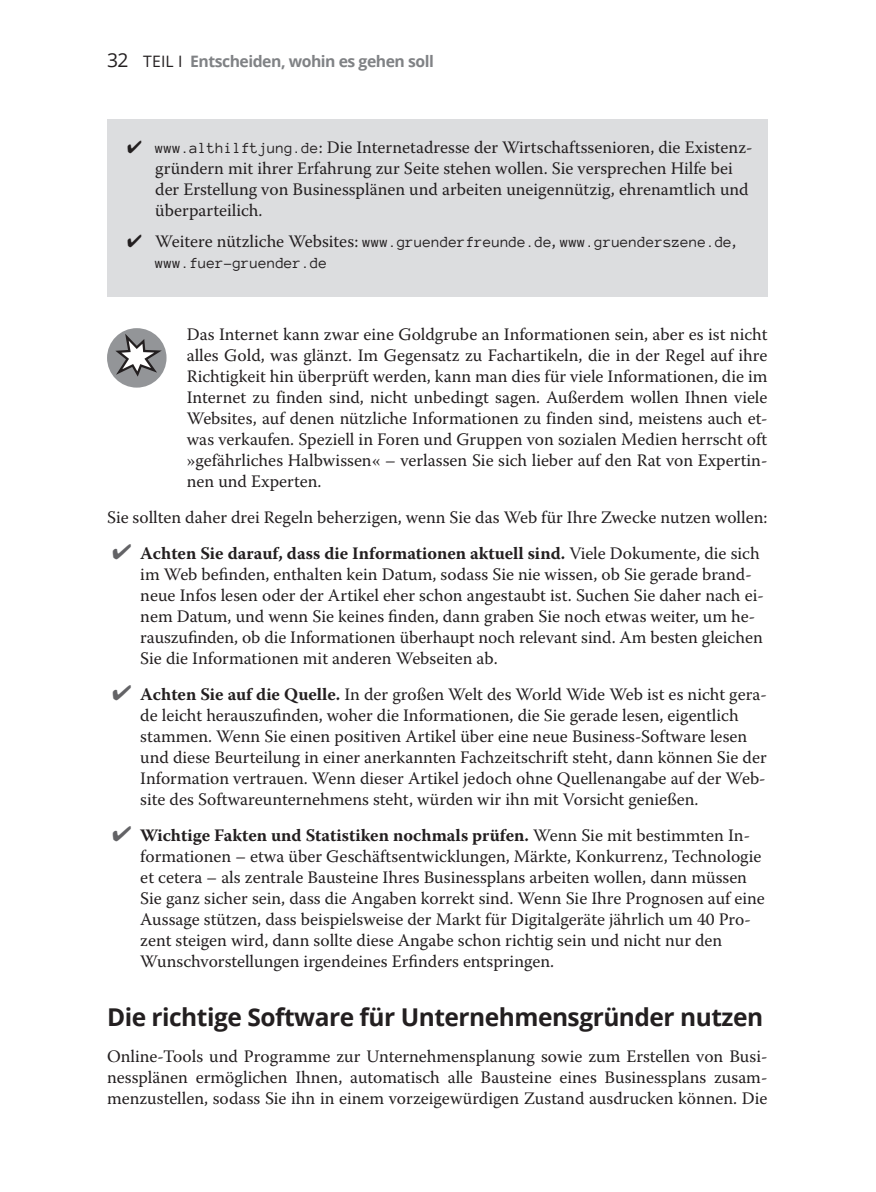
<style>
.page{position:relative;width:876px;height:1192px;background:#fff}
.page>*{position:absolute;margin:0;border:0;box-sizing:border-box;transform-origin:0 0}
.t1{font:700 24.5px "Open Sans";letter-spacing:-.02em;color:#231f20}
.t2{font:17.5px/21px "Warnock Pro";color:#231f20}
.t3{font:15.75px/21px "Anonymous Pro";color:#231f20}
.t4{font:700 15.75px "Open Sans";letter-spacing:-.03em;color:#808285}
.s1{font-weight:400;font-size:19.25px;color:#231f20}
.s2{font-weight:400;color:#231f20}
.s3{font-family:"Anonymous Pro";font-size:15.75px}
.s4{font-family:"Warnock Pro";font-size:17.5px}
.s5{color:#636366}
.s6{font-weight:700}
</style>
<div class="page">
<div style="left:107px;top:119px;width:660px;height:126px;background:#dcdddf"></div>
<div style="left:107px;top:213px;width:660px;height:84px;background:#dcdddf"></div>
<div style="left:107px;top:328px;width:59px;height:59px;background:#939598;border-radius:50%"></div>
<svg style="left:115px;top:333px;width:47px;height:43px"></svg>
<p class="t4" style="left:107px;top:50px;width:328px"><span class="s1">32</span> <span class="s2">TEIL I</span> Entscheiden, wohin es gehen soll</p>
<p class="t2" style="left:155px;top:137px;width:598px;text-indent:-28px">✔ <span class="s3">www.althilftjung.de</span>: Die Internetadresse der Wirtschaftssenioren, die Existenz&shy;gründern mit ihrer Erfahrung zur Seite stehen wollen. Sie versprechen Hilfe bei der Erstellung von Businessplänen und arbeiten uneigennützig, ehrenamtlich und überparteilich.</p>
<p class="t3" style="left:155px;top:231px;width:582px;text-indent:-28px">✔ <span class="s4">Weitere nützliche Websites:</span> www.gruenderfreunde.de<span class="s4">,</span> www.gruenderszene.de<span class="s4">, </span>www.fuer-gruender.de</p>
<p class="t2" style="left:187px;top:323px;width:582px;text-align:justify">Das Internet kann zwar eine Goldgrube an Informationen sein, aber es ist nicht alles Gold, was glänzt. Im Gegensatz zu Fachartikeln, die in der Regel auf ihre Richtigkeit hin überprüft werden, kann man dies für viele Informationen, die im Internet zu finden sind, nicht unbedingt sagen. Außerdem wollen Ihnen viele Websites, auf denen nützliche Informationen zu finden sind, meistens auch et&shy;was verkaufen. Speziell in Foren und Gruppen von sozialen Medien herrscht oft »gefährliches Halbwissen« – verlassen Sie sich lieber auf den Rat von Expertin&shy;nen und Experten.</p>
<p class="t2" style="left:107px;top:506px;width:661px">Sie sollten daher drei Regeln beherzigen, wenn Sie das Web für Ihre Zwecke nutzen wollen:</p>
<p class="t2" style="left:140px;top:542px;width:624px;text-indent:-28px"><span class="s5">✔</span> <span class="s6">Achten Sie darauf, dass die Informationen aktuell sind.</span> Viele Dokumente, die sich im Web befinden, enthalten kein Datum, sodass Sie nie wissen, ob Sie gerade brand&shy;neue Infos lesen oder der Artikel eher schon angestaubt ist. Suchen Sie daher nach ei&shy;nem Datum, und wenn Sie keines finden, dann graben Sie noch etwas weiter, um he&shy;rauszufinden, ob die Informationen überhaupt noch relevant sind. Am besten gleichen Sie die Informationen mit anderen Webseiten ab.</p>
<p class="t2" style="left:140px;top:683px;width:627px;text-indent:-28px"><span class="s5">✔</span> <span class="s6">Achten Sie auf die Quelle.</span> In der großen Welt des World Wide Web ist es nicht gera&shy;de leicht herauszufinden, woher die Informationen, die Sie gerade lesen, eigentlich stammen. Wenn Sie einen positiven Artikel über eine neue Business--Software lesen und diese Beurteilung in einer anerkannten Fachzeitschrift steht, dann können Sie der Information vertrauen. Wenn dieser Artikel jedoch ohne Quellenangabe auf der Web&shy;site des Softwareunternehmens steht, würden wir ihn mit Vorsicht genießen.</p>
<p class="t2" style="left:140px;top:824px;width:625px;text-indent:-28px"><span class="s5">✔</span> <span class="s6">Wichtige Fakten und Statistiken nochmals prüfen.</span> Wenn Sie mit bestimmten In&shy;formationen – etwa über Geschäftsentwicklungen, Märkte, Konkurrenz, Technologie et cetera – als zentrale Bausteine Ihres Businessplans arbeiten wollen, dann müssen Sie ganz sicher sein, dass die Angaben korrekt sind. Wenn Sie Ihre Prognosen auf eine Aussage stützen, dass beispielsweise der Markt für Digitalgeräte jährlich um 40 Pro&shy;zent steigen wird, dann sollte diese Angabe schon richtig sein und nicht nur den Wunschvorstellungen irgendeines Erfinders entspringen.</p>
<h1 class="t1" style="left:107px;top:1000px;width:657px">Die richtige Software für Unternehmensgründer nutzen</h1>
<p class="t2" style="left:107px;top:1045px;width:661px;text-align:justify">Online--Tools und Programme zur Unternehmensplanung sowie zum Erstellen von Busi&shy;nessplänen ermöglichen Ihnen, automatisch alle Bausteine eines Businessplans zusam&shy;menzustellen, sodass Sie ihn in einem vorzeigewürdigen Zustand ausdrucken können. Die</p>
</div>
